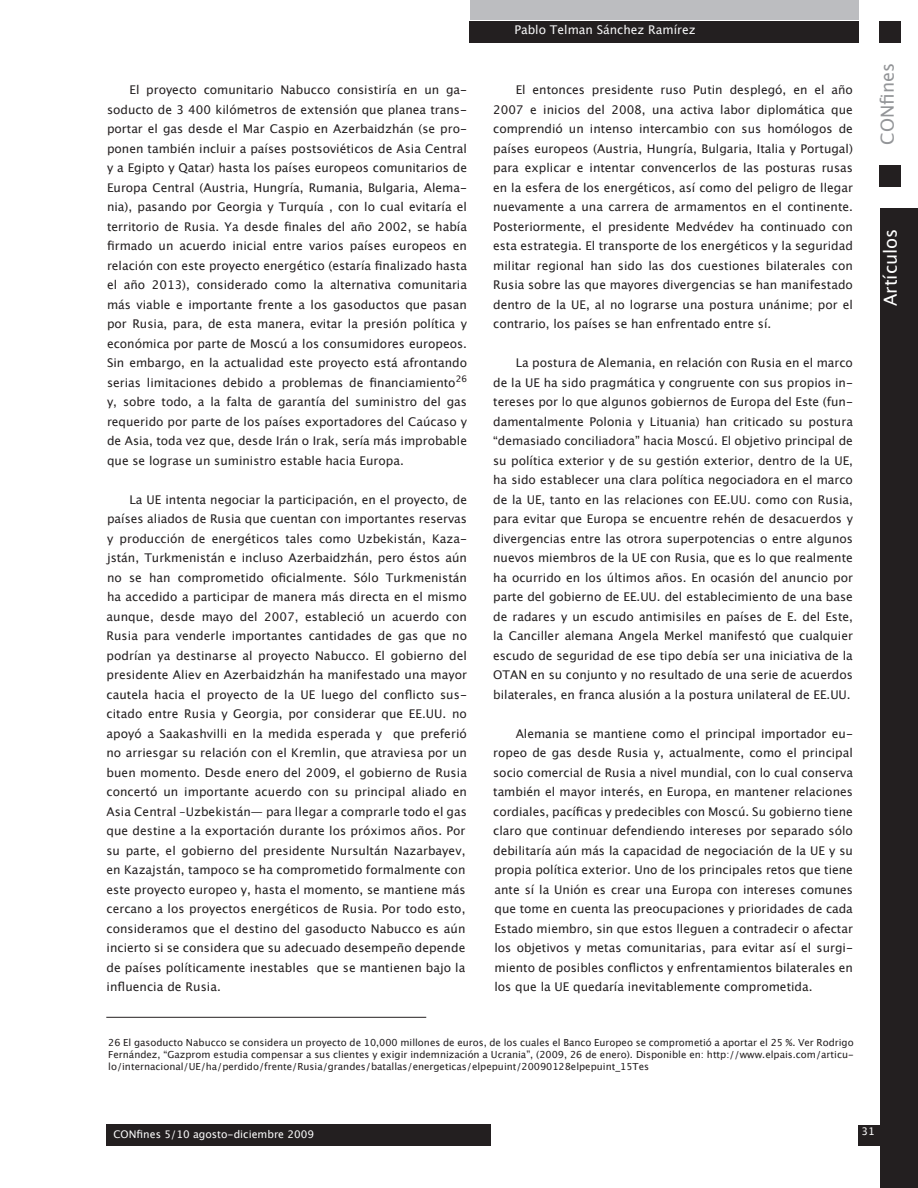
<style>
.page{position:relative;width:918px;height:1188px;background:#fff}
.page>*{position:absolute;margin:0;border:0;box-sizing:border-box;transform-origin:0 0}
.t1{font:18px "Lucida Grande";color:#fff}
.t2{font:18px "Lucida Grande";color:#939598}
.PARRAFO_NORMAL{font:12px/19.5px "Lucida Grande";letter-spacing:.005em;color:#231f20;text-align:justify}
.t3{font:12px "Lucida Grande";color:#f7f7f8}
.t4{font:10.5px "Lucida Grande";color:#fdfdfd}
.FOOTNOTES_ESPAÑOL{font:9.75px/11.7px "Lucida Grande";color:#231f20;text-align:justify}
</style>
<div class="page">
<div style="left:880px;top:208px;width:38px;height:980px;background:#231f20"></div>
<div style="left:469px;top:21px;width:389px;height:21px;background:#231f20"></div>
<div style="left:470px;top:0;width:388px;height:19px;background:#bcbdc0"></div>
<div style="left:879px;top:21px;width:22px;height:21px;background:#231f20"></div>
<div style="left:879px;top:166px;width:22px;height:21px;background:#231f20"></div>
<div style="left:106px;top:1124px;width:385px;height:21px;background:#231f20"></div>
<div style="left:858px;top:1125px;width:42px;height:20px;background:#231f20"></div>
<hr style="left:106px;top:1017px;width:320px;height:1px;background:#231f20">
<p class="PARRAFO_NORMAL" style="left:107px;top:81px;width:362px;text-indent:23px">El proyecto comunitario Nabucco consistiría en un ga&shy;soducto de 3 400 kilómetros de extensión que planea trans&shy;portar el gas desde el Mar Caspio en Azerbaidzhán (se pro&shy;ponen también incluir a países postsoviéticos de Asia Central y a Egipto y Qatar) hasta los países europeos comunitarios de Europa Central (Austria, Hungría, Rumania, Bulgaria, Alema&shy;nia), pasando por Georgia y Turquía , con lo cual evitaría el territorio de Rusia. Ya desde finales del año 2002, se había firmado un acuerdo inicial entre varios países europeos en relación con este proyecto energético (estaría finalizado hasta el año 2013), considerado como la alternativa comunitaria más viable e importante frente a los gasoductos que pasan por Rusia, para, de esta manera, evitar la presión política y económica por parte de Moscú a los consumidores europeos.<br>Sin embargo, en la actualidad este proyecto está afrontando serias limitaciones debido a problemas de financiamiento<sup>26 </sup>y, sobre todo, a la falta de garantía del suministro del gas requerido por parte de los países exportadores del Caúcaso y de Asia, toda vez que, desde Irán o Irak, sería más improbable que se lograse un suministro estable hacia Europa.</p>
<p class="PARRAFO_NORMAL" style="left:106px;top:490px;width:362px;text-align:left;text-indent:23px">La UE intenta negociar la participación, en el proyecto, de países aliados de Rusia que cuentan con importantes reservas y producción de energéticos tales como Uzbekistán, Kaza&shy;jstán, Turkmenistán e incluso Azerbaidzhán, pero éstos aún no se han comprometido oficialmente. Sólo Turkmenistán ha accedido a participar de manera más directa en el mismo aunque, desde mayo del 2007, estableció un acuerdo con Rusia para venderle importantes cantidades de gas que no podrían ya destinarse al proyecto Nabucco. El gobierno del presidente Aliev en Azerbaidzhán ha manifestado una mayor cautela hacia el proyecto de la UE luego del conflicto sus&shy;citado entre Rusia y Georgia, por considerar que EE.UU. no apoyó a Saakashvilli en la medida esperada y que preferió no arriesgar su relación con el Kremlin, que atraviesa por un buen momento. Desde enero del 2009, el gobierno de Rusia concertó un importante acuerdo con su principal aliado en Asia Central –Uzbekistán— para llegar a comprarle todo el gas que destine a la exportación durante los próximos años. Por su parte, el gobierno del presidente Nursultán Nazarbayev, en Kazajstán, tampoco se ha comprometido formalmente con este proyecto europeo y, hasta el momento, se mantiene más cercano a los proyectos energéticos de Rusia. Por todo esto, consideramos que el destino del gasoducto Nabucco es aún incierto si se considera que su adecuado desempeño depende de países políticamente inestables que se mantienen bajo la influencia de Rusia.</p>
<p class="t3" style="left:515px;top:22px;width:183px">Pablo Telman Sánchez Ramírez</p>
<p class="PARRAFO_NORMAL" style="left:493px;top:81px;width:361px;text-indent:23px">El entonces presidente ruso Putin desplegó, en el año 2007 e inicios del 2008, una activa labor diplomática que comprendió un intenso intercambio con sus homólogos de países europeos (Austria, Hungría, Bulgaria, Italia y Portugal) para explicar e intentar convencerlos de las posturas rusas en la esfera de los energéticos, así como del peligro de llegar nuevamente a una carrera de armamentos en el continente.<br>Posteriormente, el presidente Medvédev ha continuado con esta estrategia. El transporte de los energéticos y la seguridad militar regional han sido las dos cuestiones bilaterales con Rusia sobre las que mayores divergencias se han manifestado dentro de la UE, al no lograrse una postura unánime; por el contrario, los países se han enfrentado entre sí.</p>
<p class="PARRAFO_NORMAL" style="left:493px;top:354px;width:361px;text-indent:23px">La postura de Alemania, en relación con Rusia en el marco de la UE ha sido pragmática y congruente con sus propios in&shy;tereses por lo que algunos gobiernos de Europa del Este (fun&shy;damentalmente Polonia y Lituania) han criticado su postura “demasiado conciliadora” hacia Moscú. El objetivo principal de su política exterior y de su gestión exterior, dentro de la UE, ha sido establecer una clara política negociadora en el marco de la UE, tanto en las relaciones con EE.UU. como con Rusia, para evitar que Europa se encuentre rehén de desacuerdos y divergencias entre las otrora superpotencias o entre algunos nuevos miembros de la UE con Rusia, que es lo que realmente ha ocurrido en los últimos años. En ocasión del anuncio por parte del gobierno de EE.UU. del establecimiento de una base de radares y un escudo antimisiles en países de E. del Este, la Canciller alemana Angela Merkel manifestó que cualquier escudo de seguridad de ese tipo debía ser una iniciativa de la OTAN en su conjunto y no resultado de una serie de acuerdos bilaterales, en franca alusión a la postura unilateral de EE.UU.</p>
<p class="PARRAFO_NORMAL" style="left:493px;top:724px;width:361px;text-indent:23px">Alemania se mantiene como el principal importador eu&shy;ropeo de gas desde Rusia y, actualmente, como el principal socio comercial de Rusia a nivel mundial, con lo cual conserva también el mayor interés, en Europa, en mantener relaciones cordiales, pacíficas y predecibles con Moscú. Su gobierno tiene claro que continuar defendiendo intereses por separado sólo debilitaría aún más la capacidad de negociación de la UE y su propia política exterior. Uno de los principales retos que tiene ante sí la Unión es crear una Europa con intereses comunes que tome en cuenta las preocupaciones y prioridades de cada Estado miembro, sin que estos lleguen a contradecir o afectar los objetivos y metas comunitarias, para evitar así el surgi&shy;miento de posibles conflictos y enfrentamientos bilaterales en los que la UE quedaría inevitablemente comprometida.</p>
<p class="FOOTNOTES_ESPAÑOL" style="left:108px;top:1037px;width:747px">26 El gasoducto Nabucco se considera un proyecto de 10,000 millones de euros, de los cuales el Banco Europeo se comprometió a aportar el 25 %. Ver Rodrigo Fernández, “Gazprom estudia compensar a sus clientes y exigir indemnización a Ucrania”, (2009, 26 de enero). Disponible en: http://www.elpais.com/articu&shy;lo/internacional/UE/ha/perdido/frente/Rusia/grandes/batallas/energeticas/elpepuint/20090128elpepuint_15Tes</p>
<h1 class="t2" style="left:877px;top:145px;width:83px;rotate:-90deg">CONfines</h1>
<h1 class="t1" style="left:880px;top:306px;width:79px;rotate:-90deg">Artículos</h1>
<p class="t4" style="left:113px;top:1129px;width:202px">CONfines 5/10 agosto-diciembre 2009</p>
<p class="t4" style="left:862px;top:1126px;width:15px">31</p>
</div>
